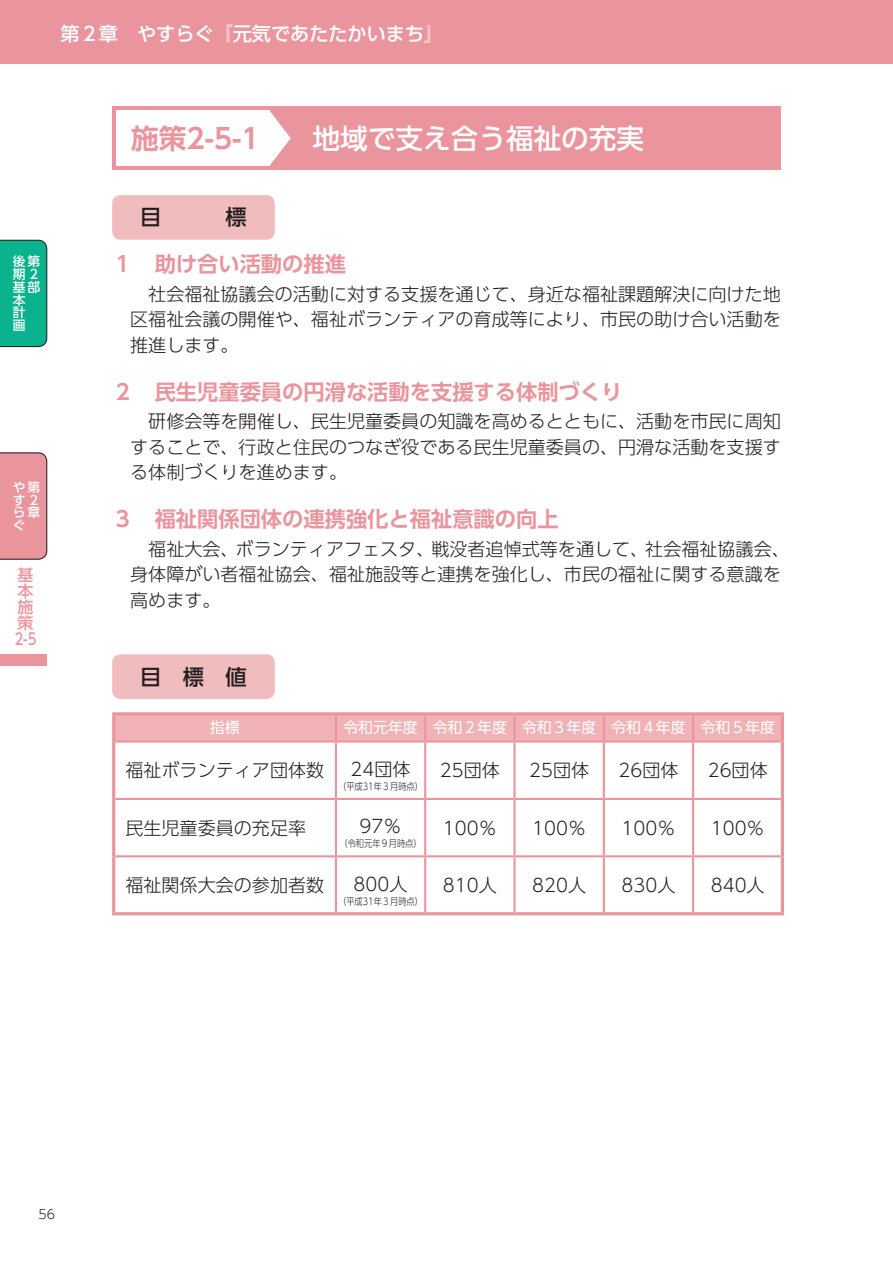
<style>
.page{position:relative;width:893px;height:1263px;background:#fff}
.page>*{position:absolute;margin:0;border:0;box-sizing:border-box;transform-origin:0 0}
.t1{font:500 27.6px "UD Shin Go Pr 6";color:#fff}
.タイトル_施策{font:700 27.6px "UD Shin Go Pr 6 De";color:#ea959d}
.中タイトル{font:700 21.3px "UD Shin Go Pr 6 De";color:#ea959d}
.t2{font:500 21.3px "UD Shin Go Pr 6";color:#231f20}
.t3{font:500 19.2px "UD Shin Go Pr 6";color:#fff}
.本文_1字下{font:300 18px/25.5px "UD Shin Go Pr 6";color:#231f20;text-align:justify}
.表_17Q_中央{font:300 18px "UD Shin Go Pr 6";color:#231f20}
.表_17Q_ジャスティ{font:300 18px "UD Shin Go Pr 6";color:#231f20}
.t4{font:500 15.9px/15.9px "UD Shin Go Pr 6";color:#ea959d}
.表_14Q_中央_白{font:14.85px "UD Shin Go Pr 6";color:#fff}
.t5{font:500 12.75px/12.8px "UD Shin Go Pr 6";color:#fff}
.t6{font:300 12.75px "UD Shin Go Pr 6";color:#231f20}
.表_17Q_中央-2{font:300 9.6px "UD Shin Go Pr 6";color:#231f20;scale:.86 1}
</style>
<div class="page">
<div style="left:0;top:0;width:893px;height:64px;background:#ea959d"></div>
<div style="left:0;top:452px;width:47px;height:108px;background:#ea959d"></div>
<div style="left:0;top:240px;width:47px;height:107px;background:#0ab38d"></div>
<div style="left:112px;top:195px;width:163px;height:45px;background:#f1bcbe;border-radius:9px"></div>
<div style="left:112px;top:654px;width:163px;height:45px;background:#f1bcbe;border-radius:9px"></div>
<div style="left:112px;top:106px;width:669px;height:64px;background:#ea959d"></div>
<div style="left:116px;top:111px;width:153px;height:55px;background:#fff"></div>
<svg style="left:269px;top:111px;width:22px;height:55px"></svg>
<div style="left:0;top:654px;width:47px;height:12px;background:#ea959d"></div>
<div style="left:115px;top:715px;width:666px;height:25px;background:#f0b2b5"></div>
<svg style="left:115px;top:743px;width:666px;height:169px"></svg>
<hr style="left:112px;top:712px;width:224px;height:3px;background:#ea959d">
<hr style="left:112px;top:715px;width:3px;height:26px;background:#ea959d">
<hr style="left:336px;top:712px;width:89px;height:3px;background:#ea959d">
<hr style="left:425px;top:712px;width:89px;height:3px;background:#ea959d">
<hr style="left:514px;top:712px;width:90px;height:3px;background:#ea959d">
<hr style="left:604px;top:712px;width:89px;height:3px;background:#ea959d">
<hr style="left:693px;top:712px;width:91px;height:3px;background:#ea959d">
<hr style="left:781px;top:715px;width:3px;height:26px;background:#ea959d">
<hr style="left:335px;top:715px;width:2px;height:25px;background:#ea959d">
<hr style="left:424px;top:715px;width:2px;height:25px;background:#ea959d">
<hr style="left:513px;top:715px;width:3px;height:25px;background:#ea959d">
<hr style="left:603px;top:715px;width:2px;height:25px;background:#ea959d">
<hr style="left:692px;top:715px;width:2px;height:25px;background:#ea959d">
<hr style="left:115px;top:740px;width:221px;height:3px;background:#ea959d">
<hr style="left:336px;top:740px;width:89px;height:3px;background:#ea959d">
<hr style="left:425px;top:740px;width:89px;height:3px;background:#ea959d">
<hr style="left:514px;top:740px;width:90px;height:3px;background:#ea959d">
<hr style="left:604px;top:740px;width:89px;height:3px;background:#ea959d">
<hr style="left:693px;top:740px;width:88px;height:3px;background:#ea959d">
<hr style="left:112px;top:741px;width:3px;height:58px;background:#ea959d">
<hr style="left:781px;top:741px;width:3px;height:58px;background:#ea959d">
<hr style="left:112px;top:799px;width:3px;height:57px;background:#ea959d">
<hr style="left:781px;top:799px;width:3px;height:57px;background:#ea959d">
<hr style="left:112px;top:856px;width:3px;height:56px;background:#ea959d">
<hr style="left:781px;top:856px;width:3px;height:56px;background:#ea959d">
<hr style="left:112px;top:912px;width:224px;height:3px;background:#ea959d">
<hr style="left:336px;top:912px;width:89px;height:3px;background:#ea959d">
<hr style="left:425px;top:912px;width:89px;height:3px;background:#ea959d">
<hr style="left:514px;top:912px;width:90px;height:3px;background:#ea959d">
<hr style="left:604px;top:912px;width:89px;height:3px;background:#ea959d">
<hr style="left:693px;top:912px;width:91px;height:3px;background:#ea959d">
<hr style="left:335px;top:743px;width:2px;height:55px;background:#ea959d">
<hr style="left:424px;top:743px;width:2px;height:55px;background:#ea959d">
<hr style="left:513px;top:743px;width:3px;height:55px;background:#ea959d">
<hr style="left:603px;top:743px;width:2px;height:55px;background:#ea959d">
<hr style="left:692px;top:743px;width:2px;height:55px;background:#ea959d">
<hr style="left:335px;top:800px;width:2px;height:55px;background:#ea959d">
<hr style="left:424px;top:800px;width:2px;height:55px;background:#ea959d">
<hr style="left:513px;top:800px;width:3px;height:55px;background:#ea959d">
<hr style="left:603px;top:800px;width:2px;height:55px;background:#ea959d">
<hr style="left:692px;top:800px;width:2px;height:55px;background:#ea959d">
<hr style="left:335px;top:857px;width:2px;height:55px;background:#ea959d">
<hr style="left:424px;top:857px;width:2px;height:55px;background:#ea959d">
<hr style="left:513px;top:857px;width:3px;height:55px;background:#ea959d">
<hr style="left:603px;top:857px;width:2px;height:55px;background:#ea959d">
<hr style="left:692px;top:857px;width:2px;height:55px;background:#ea959d">
<hr style="left:115px;top:798px;width:221px;height:2px;background:#ea959d">
<hr style="left:336px;top:798px;width:89px;height:2px;background:#ea959d">
<hr style="left:425px;top:798px;width:89px;height:2px;background:#ea959d">
<hr style="left:514px;top:798px;width:90px;height:2px;background:#ea959d">
<hr style="left:604px;top:798px;width:89px;height:2px;background:#ea959d">
<hr style="left:693px;top:798px;width:88px;height:2px;background:#ea959d">
<hr style="left:115px;top:855px;width:221px;height:2px;background:#ea959d">
<hr style="left:336px;top:855px;width:89px;height:2px;background:#ea959d">
<hr style="left:425px;top:855px;width:89px;height:2px;background:#ea959d">
<hr style="left:514px;top:855px;width:90px;height:2px;background:#ea959d">
<hr style="left:604px;top:855px;width:89px;height:2px;background:#ea959d">
<hr style="left:693px;top:855px;width:88px;height:2px;background:#ea959d">
<p class="t3" style="left:61px;top:18px;width:384px">第２章　やすらぐ『元気であたたかいまち』</p>
<p class="t5" style="left:13px;top:255px;width:29px">後第期２基部本計画</p>
<p class="t5" style="left:13px;top:480px;width:29px">や第す２ら章ぐ</p>
<p class="t4" style="left:14px;top:567px;width:24px">基本施策<br>2-5</p>
<p class="タイトル_施策" style="left:131px;top:116px;width:130px">施策2-5-1</p>
<p class="t1" style="left:313px;top:116px;width:333px">地域で支え合う福祉の充実</p>
<p class="t2" style="left:140px;top:200px;width:23px">目</p>
<p class="t2" style="left:225px;top:200px;width:23px">標</p>
<p class="中タイトル" style="left:112px;top:247px;width:235px">１　助け合い活動の推進</p>
<p class="本文_1字下" style="left:130px;top:281px;width:652px">　社会福祉協議会の活動に対する支援を通じて、身近な福祉課題解決に向けた地区福祉会議の開催や、福祉ボランティアの育成等により、市民の助け合い活動を推進します。</p>
<p class="中タイトル" style="left:112px;top:374px;width:512px">２　民生児童委員の円滑な活動を支援する体制づくり</p>
<p class="本文_1字下" style="left:130px;top:408px;width:652px">　研修会等を開催し、民生児童委員の知識を高めるとともに、活動を市民に周知することで、行政と住民のつなぎ役である民生児童委員の、円滑な活動を支援する体制づくりを進めます。</p>
<p class="中タイトル" style="left:112px;top:502px;width:448px">３　福祉関係団体の連携強化と福祉意識の向上</p>
<p class="本文_1字下" style="left:130px;top:536px;width:661px;text-align:left">　福祉大会、ボランティアフェスタ、戦没者追悼式等を通して、社会福祉協議会、身体障がい者福祉協会、福祉施設等と連携を強化し、市民の福祉に関する意識を高めます。</p>
<p class="t2" style="left:140px;top:659px;width:108px">目標値</p>
<p class="表_14Q_中央_白" style="left:210px;top:716px;width:31px">指標</p>
<p class="表_14Q_中央_白" style="left:343px;top:716px;width:76px">令和元年度</p>
<p class="表_14Q_中央_白" style="left:433px;top:716px;width:76px">令和２年度</p>
<p class="表_14Q_中央_白" style="left:522px;top:716px;width:76px">令和３年度</p>
<p class="表_14Q_中央_白" style="left:611px;top:716px;width:76px">令和４年度</p>
<p class="表_14Q_中央_白" style="left:701px;top:716px;width:76px">令和５年度</p>
<p class="表_17Q_ジャスティ" style="left:125px;top:756px;width:200px">福祉ボランティア団体数</p>
<p class="表_17Q_中央" style="left:351px;top:755px;width:61px">24団体</p>
<p class="表_17Q_中央-2" style="left:338px;top:778px;width:100px">（平成31年３月時点）</p>
<p class="表_17Q_中央" style="left:440px;top:756px;width:61px">25団体</p>
<p class="表_17Q_中央" style="left:529px;top:756px;width:61px">25団体</p>
<p class="表_17Q_中央" style="left:618px;top:756px;width:61px">26団体</p>
<p class="表_17Q_中央" style="left:708px;top:756px;width:61px">26団体</p>
<p class="表_17Q_ジャスティ" style="left:125px;top:813px;width:182px">民生児童委員の充足率</p>
<p class="表_17Q_中央" style="left:360px;top:812px;width:43px">97％</p>
<p class="表_17Q_中央-2" style="left:339px;top:836px;width:97px">（令和元年９月時点）</p>
<p class="表_17Q_ジャスティ" style="left:125px;top:870px;width:200px">福祉関係大会の参加者数</p>
<p class="表_17Q_中央" style="left:354px;top:869px;width:55px">800人</p>
<p class="表_17Q_中央-2" style="left:338px;top:893px;width:100px">（平成31年３月時点）</p>
<p class="表_17Q_中央" style="left:443px;top:813px;width:55px">100％</p>
<p class="表_17Q_中央" style="left:532px;top:813px;width:55px">100％</p>
<p class="表_17Q_中央" style="left:621px;top:813px;width:55px">100％</p>
<p class="表_17Q_中央" style="left:711px;top:813px;width:55px">100％</p>
<p class="表_17Q_中央" style="left:443px;top:870px;width:55px">810人</p>
<p class="表_17Q_中央" style="left:532px;top:870px;width:55px">820人</p>
<p class="表_17Q_中央" style="left:621px;top:870px;width:55px">830人</p>
<p class="表_17Q_中央" style="left:711px;top:870px;width:55px">840人</p>
<p class="t6" style="left:38px;top:1204px;width:18px">56</p>
</div>
